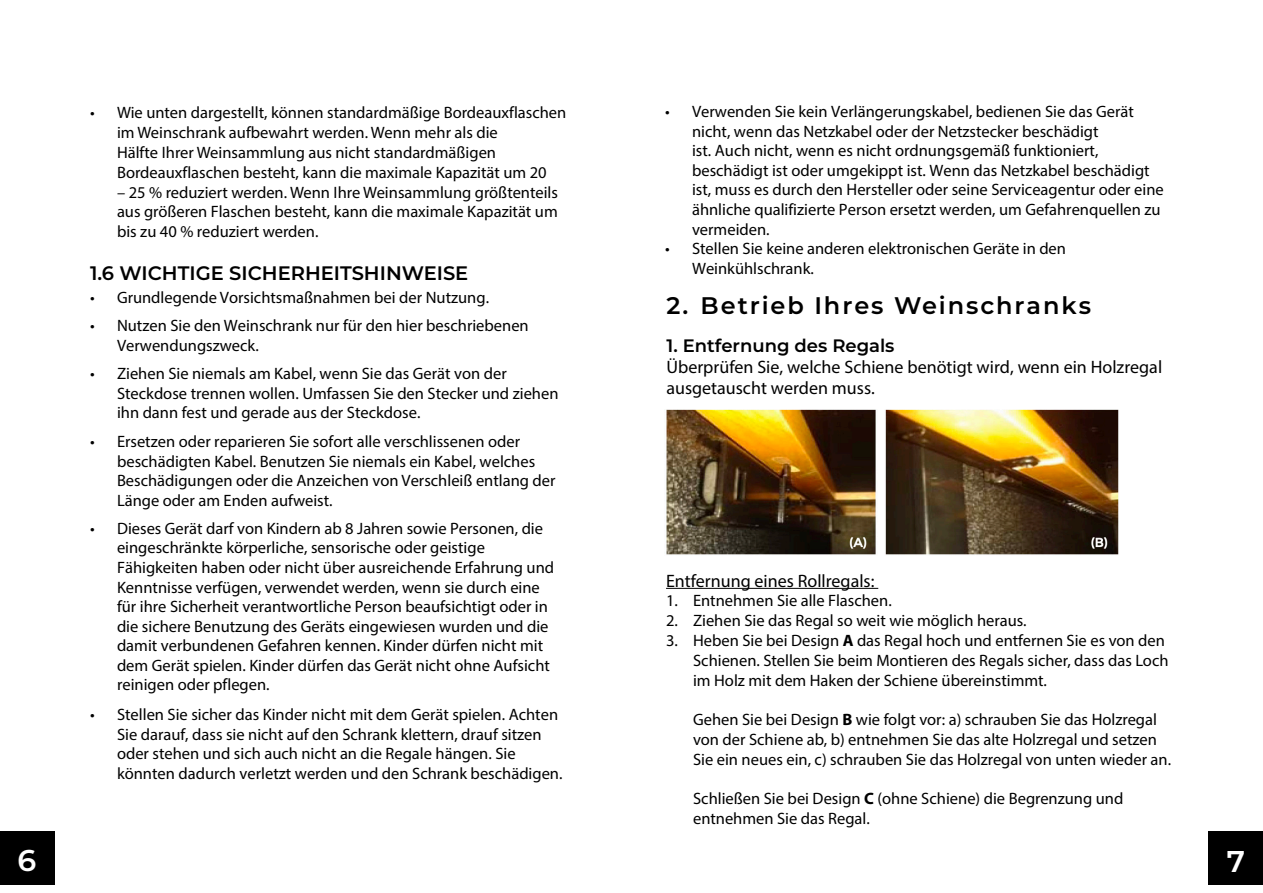
<style>
.page{position:relative;width:1263px;height:893px;background:#fff}
.page>*{position:absolute;margin:0;border:0;box-sizing:border-box;transform-origin:0 0}
.t1{font:600 30px "Montserrat";color:#fff}
.t2{font:600 24px "Montserrat";letter-spacing:.08em;color:#000}
.Mellanrubrik_stor{font:600 19.5px "Montserrat";color:#000}
.t3{font:18px/21px "Myriad Pro";color:#000}
.t4{font:16.5px/19.5px "Myriad Pro";color:#000}
.s1{font-family:"Montserrat";font-weight:600}
.s2{font-weight:700}
</style>
<div class="page">
<div style="left:0;top:831px;width:54px;height:54px;background:#000"></div>
<div style="left:1209px;top:831px;width:54px;height:54px;background:#000"></div>
<hr style="left:666px;top:588px;width:212px;height:1px;background:#000">
<img style="left:666px;top:410px;width:453px;height:145px">
<p class="t4" style="left:117px;top:103px;width:451px;text-indent:-27px">• Wie unten dargestellt, können standardmäßige Bordeauxflaschen im Weinschrank aufbewahrt werden. Wenn mehr als die<br>Hälfte Ihrer Weinsammlung aus nicht standardmäßigen Bordeauxflaschen besteht, kann die maximale Kapazität um 20</p>
<p class="t4" style="left:117px;top:182px;width:442px;text-align:justify">– 25 % reduziert werden. Wenn Ihre Weinsammlung größtenteils aus größeren Flaschen besteht, kann die maximale Kapazität um bis zu 40 % reduziert werden.</p>
<p class="Mellanrubrik_stor" style="left:90px;top:259px;width:380px">1.6 WICHTIGE SICHERHEITSHINWEISE</p>
<p class="t4" style="left:90px;top:287px;width:401px">• Grundlegende Vorsichtsmaßnahmen bei der Nutzung.</p>
<p class="t4" style="left:117px;top:316px;width:413px;line-height:19px;text-indent:-27px">• Nutzen Sie den Weinschrank nur für den hier beschriebenen<br>Verwendungszweck.</p>
<p class="t4" style="left:117px;top:364px;width:443px;text-indent:-27px">• Ziehen Sie niemals am Kabel, wenn Sie das Gerät von der<br>Steckdose trennen wollen. Umfassen Sie den Stecker und ziehen ihn dann fest und gerade aus der Steckdose.</p>
<p class="t4" style="left:117px;top:431px;width:440px;text-indent:-27px">• Ersetzen oder reparieren Sie sofort alle verschlissenen oder beschädigten Kabel. Benutzen Sie niemals ein Kabel, welches Beschädigungen oder die Anzeichen von Verschleiß entlang der Länge oder am Enden aufweist.</p>
<p class="t4" style="left:117px;top:518px;width:439px;text-indent:-27px">• Dieses Gerät darf von Kindern ab 8 Jahren sowie Personen, die eingeschränkte körperliche, sensorische oder geistige Fähigkeiten haben oder nicht über ausreichende Erfahrung und Kenntnisse verfügen, verwendet werden, wenn sie durch eine für ihre Sicherheit verantwortliche Person beaufsichtigt oder in die sichere Benutzung des Geräts eingewiesen wurden und die damit verbundenen Gefahren kennen. Kinder dürfen nicht mit dem Gerät spielen. Kinder dürfen das Gerät nicht ohne Aufsicht reinigen oder pflegen.</p>
<p class="t4" style="left:117px;top:704px;width:447px;text-indent:-27px">• Stellen Sie sicher das Kinder nicht mit dem Gerät spielen. Achten Sie darauf, dass sie nicht auf den Schrank klettern, drauf sitzen oder stehen und sich auch nicht an die Regale hängen. Sie könnten dadurch verletzt werden und den Schrank beschädigen.</p>
<p class="t4" style="left:692px;top:102px;width:473px;text-indent:-27px">• Verwenden Sie kein Verlängerungskabel, bedienen Sie das Gerät nicht, wenn das Netzkabel oder der Netzstecker beschädigt<br>ist. Auch nicht, wenn es nicht ordnungsgemäß funktioniert, beschädigt ist oder umgekippt ist. Wenn das Netzkabel beschädigt ist, muss es durch den Hersteller oder seine Serviceagentur oder eine ähnliche qualifizierte Person ersetzt werden, um Gefahrenquellen zu vermeiden.</p>
<p class="t4" style="left:692px;top:239px;width:375px;text-indent:-27px">• Stellen Sie keine anderen elektronischen Geräte in den<br>Weinkühlschrank.</p>
<p class="t2" style="left:666px;top:289px;width:426px">2. Betrieb Ihres Weinschranks</p>
<p class="t3" style="left:666px;top:335px;width:497px"><span class="s1">1. Entfernung des Regals<br></span>Überprüfen Sie, welche Schiene benötigt wird, wenn ein Holzregal ausgetauscht werden muss.</p>
<p class="t3" style="left:666px;top:570px;width:210px">Entfernung eines Rollregals:</p>
<p class="t4" style="left:666px;top:591px;width:227px">1. Entnehmen Sie alle Flaschen.</p>
<p class="t4" style="left:666px;top:611px;width:362px">2. Ziehen Sie das Regal so weit wie möglich heraus.</p>
<p class="t4" style="left:693px;top:630px;width:477px;text-indent:-27px">3. Heben Sie bei Design <span class="s2">A</span> das Regal hoch und entfernen Sie es von den<br>Schienen. Stellen Sie beim Montieren des Regals sicher, dass das Loch im Holz mit dem Haken der Schiene übereinstimmt.</p>
<p class="t4" style="left:693px;top:709px;width:479px">Gehen Sie bei Design <span class="s2">B</span> wie folgt vor: a) schrauben Sie das Holzregal von der Schiene ab, b) entnehmen Sie das alte Holzregal und setzen<br>Sie ein neues ein, c) schrauben Sie das Holzregal von unten wieder an.</p>
<p class="t4" style="left:693px;top:789px;width:432px">Schließen Sie bei Design <span class="s2">C</span> (ohne Schiene) die Begrenzung und entnehmen Sie das Regal.</p>
<p class="t1" style="left:18px;top:839px;width:20px">6</p>
<p class="t1" style="left:1227px;top:840px;width:20px">7</p>
</div>
